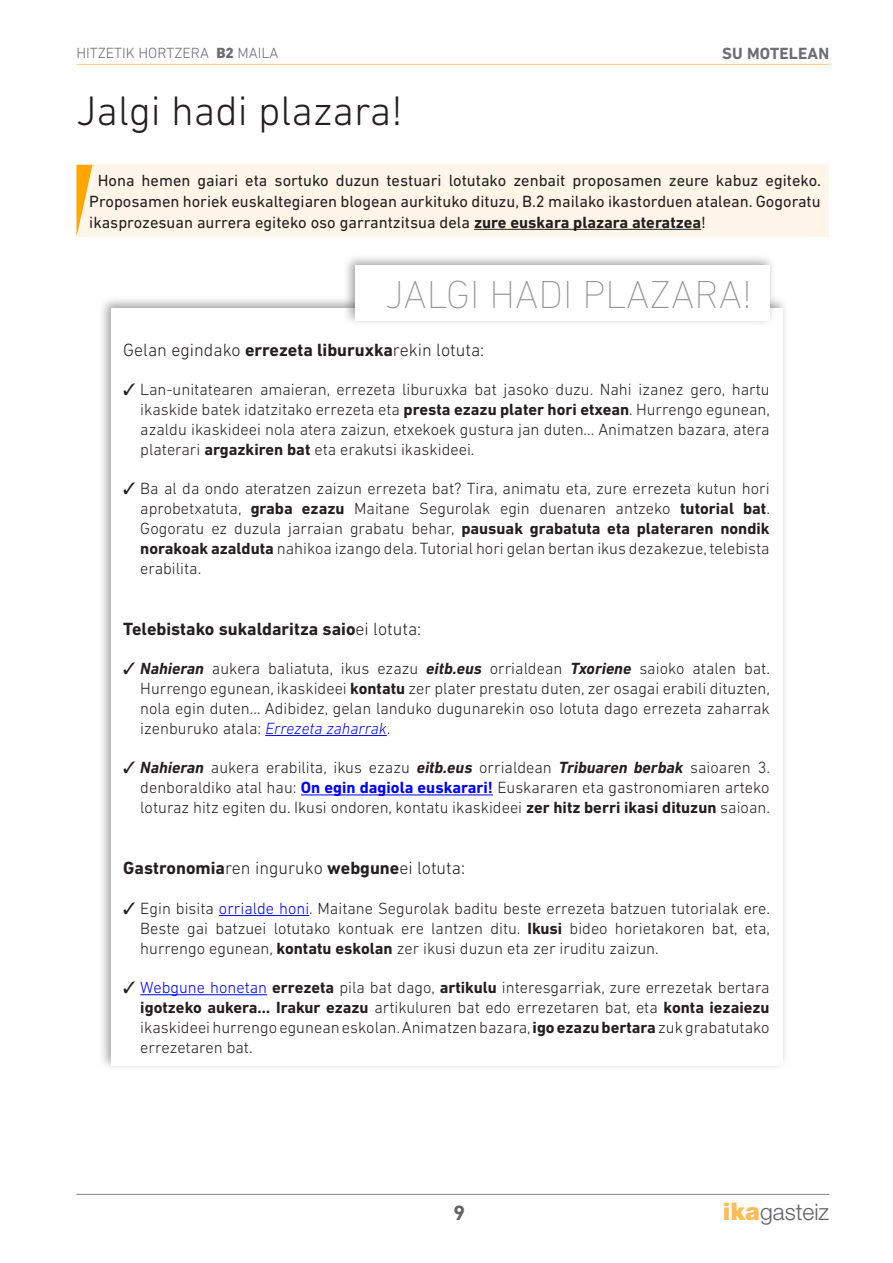
<style>
.page{position:relative;width:893px;height:1263px;background:#fff}
.page>*{position:absolute;margin:0;border:0;box-sizing:border-box;transform-origin:0 0}
.ATALA{font:300 42px "DIN Next LT Pro";color:#231f20}
.NEGATIVOS{font:200 39.75px "DIN Next LT Pro";color:#939598}
.t1{font:300 22.95px "Helvetica Neue LT Std";color:#636366}
.t2{font:700 21px "DIN Next LT Pro";color:#636366}
.t3{font:300 18px "DIN Next LT Pro";color:#231f20}
.t4{font:700 18px "DIN Next LT Pro";color:#231f20}
.List_Paragraph{font:300 16.5px/19.8px "DIN Next LT Pro";color:#231f20;text-align:justify}
.NEGATIVOS-2{font:16.5px/21px "DIN Next LT Pro";color:#231f20;text-align:justify}
.t5{font:700 16.5px "DIN Next LT Pro";letter-spacing:.01em;color:#6c6d70}
.t6{font:300 15px "DIN Next LT Pro";color:#6c6d70}
.s1{font-weight:800}
.s2{font-weight:700}
.s3{font-weight:300}
.s4{font-weight:700;font-style:italic}
.s5{font-style:italic;color:#00f}
.s6{font-weight:700;color:#00f}
.s7{color:#00f}
.s8{font-weight:900;font-size:24.3px;color:#ffbc52}
</style>
<div class="page">
<hr style="left:77px;top:1194px;width:752px;height:1px;background:#808285">
<hr style="left:77px;top:64px;width:752px;height:1px;background:#ffc976">
<div style="left:99px;top:296px;width:690px;height:775px;background:#231f20;opacity:.4"></div>
<div style="left:111px;top:308px;width:671px;height:757px;background:#fff"></div>
<hr style="left:265px;top:735px;width:122px;height:1px;background:#00f">
<hr style="left:301px;top:794px;width:192px;height:1px;background:#00f">
<hr style="left:219px;top:915px;width:90px;height:1px;background:#00f">
<hr style="left:140px;top:994px;width:127px;height:1px;background:#00f">
<div style="left:343px;top:253px;width:433px;height:74px;background:#231f20;opacity:.4"></div>
<div style="left:355px;top:265px;width:415px;height:56px;background:#fff"></div>
<div style="left:77px;top:165px;width:752px;height:72px;background:#fff5e8"></div>
<hr style="left:474px;top:229px;width:227px;height:1px;background:#231f20">
<svg style="left:77px;top:165px;width:15px;height:70px"></svg>
<p class="t6" style="left:77px;top:44px;width:203px">HITZETIK HORTZERA <span class="s1">B2</span> MAILA</p>
<p class="t5" style="left:722px;top:44px;width:109px">SU MOTELEAN</p>
<p class="ATALA" style="left:77px;top:87px;width:327px">Jalgi hadi plazara!</p>
<p class="NEGATIVOS-2" style="left:89px;top:169px;width:733px;text-indent:9px">Hona hemen gaiari eta sortuko duzun testuari lotutako zenbait proposamen zeure kabuz egiteko.<br>Proposamen horiek euskaltegiaren blogean aurkituko dituzu, B.2 mailako ikastorduen atalean. Gogoratu ikasprozesuan aurrera egiteko oso garrantzitsua dela <span class="s2">zure euskara plazara ateratzea</span>!</p>
<p class="NEGATIVOS" style="left:385px;top:272px;width:368px">JALGI HADI PLAZARA!</p>
<p class="t3" style="left:123px;top:339px;width:362px">Gelan egindako <span class="s2">errezeta liburuxka</span>rekin lotuta:</p>
<p class="List_Paragraph" style="left:140px;top:380px;width:631px;text-indent:-17px">✓ Lan-unitatearen amaieran, errezeta liburuxka bat jasoko duzu. Nahi izanez gero, hartu ikaskide batek idatzitako errezeta eta <span class="s2">presta ezazu plater hori etxean</span>. Hurrengo egunean, azaldu ikaskideei nola atera zaizun, etxekoek gustura jan duten... Animatzen bazara, atera platerari <span class="s2">argazkiren bat</span> eta erakutsi ikaskideei.</p>
<p class="List_Paragraph" style="left:140px;top:479px;width:631px;text-indent:-17px">✓ Ba al da ondo ateratzen zaizun errezeta bat? Tira, animatu eta, zure errezeta kutun hori aprobetxatuta, <span class="s2">graba ezazu</span> Maitane Segurolak egin duenaren antzeko <span class="s2">tutorial bat</span>.<br>Gogoratu ez duzula jarraian grabatu behar, <span class="s2">pausuak grabatuta eta plateraren nondik norakoak azalduta</span> nahikoa izango dela. Tutorial hori gelan bertan ikus dezakezue, telebista erabilita.</p>
<p class="t4" style="left:123px;top:618px;width:299px">Telebistako sukaldaritza saio<span class="s3">ei lotuta:</span></p>
<p class="List_Paragraph" style="left:140px;top:659px;width:631px;text-indent:-17px">✓ <span class="s4">Nahieran</span> aukera baliatuta, ikus ezazu <span class="s4">eitb.eus</span> orrialdean <span class="s4">Txoriene</span> saioko atalen bat.<br>Hurrengo egunean, ikaskideei <span class="s2">kontatu</span> zer plater prestatu duten, zer osagai erabili dituzten, nola egin duten… Adibidez, gelan landuko dugunarekin oso lotuta dago errezeta zaharrak izenburuko atala: <span class="s5">Errezeta zaharrak</span>.</p>
<p class="List_Paragraph" style="left:140px;top:758px;width:631px;text-indent:-17px">✓ <span class="s4">Nahieran</span> aukera erabilita, ikus ezazu <span class="s4">eitb.eus</span> orrialdean <span class="s4">Tribuaren berbak</span> saioaren 3. denboraldiko atal hau: <span class="s6">On egin dagiola euskarari!</span> Euskararen eta gastronomiaren arteko loturaz hitz egiten du. Ikusi ondoren, kontatu ikaskideei <span class="s2">zer hitz berri ikasi dituzun</span> saioan.</p>
<p class="t3" style="left:123px;top:858px;width:343px"><span class="s2">Gastronomia</span>ren inguruko <span class="s2">webgune</span>ei lotuta:</p>
<p class="List_Paragraph" style="left:140px;top:898px;width:631px;text-indent:-17px">✓ Egin bisita <span class="s7">orrialde honi</span>. Maitane Segurolak baditu beste errezeta batzuen tutorialak ere.<br>Beste gai batzuei lotutako kontuak ere lantzen ditu. <span class="s2">Ikusi</span> bideo horietakoren bat, eta, hurrengo egunean, <span class="s2">kontatu eskolan</span> zer ikusi duzun eta zer iruditu zaizun.</p>
<p class="List_Paragraph" style="left:140px;top:977px;width:631px;text-indent:-17px">✓ <span class="s7">Webgune honetan</span> <span class="s2">errezeta</span> pila bat dago, <span class="s2">artikulu</span> interesgarriak, zure errezetak bertara <span class="s2">igotzeko aukera… Irakur ezazu</span> artikuluren bat edo errezetaren bat, eta <span class="s2">konta iezaiezu </span>ikaskideei hurrengo egunean eskolan. Animatzen bazara, <span class="s2">igo ezazu bertara</span> zuk grabatutako errezetaren bat.</p>
<p class="t2" style="left:453px;top:1201px;width:13px">9</p>
<h3 class="t1" style="left:723px;top:1198px;width:108px"><span class="s8">ika</span>gasteiz</h3>
</div>
